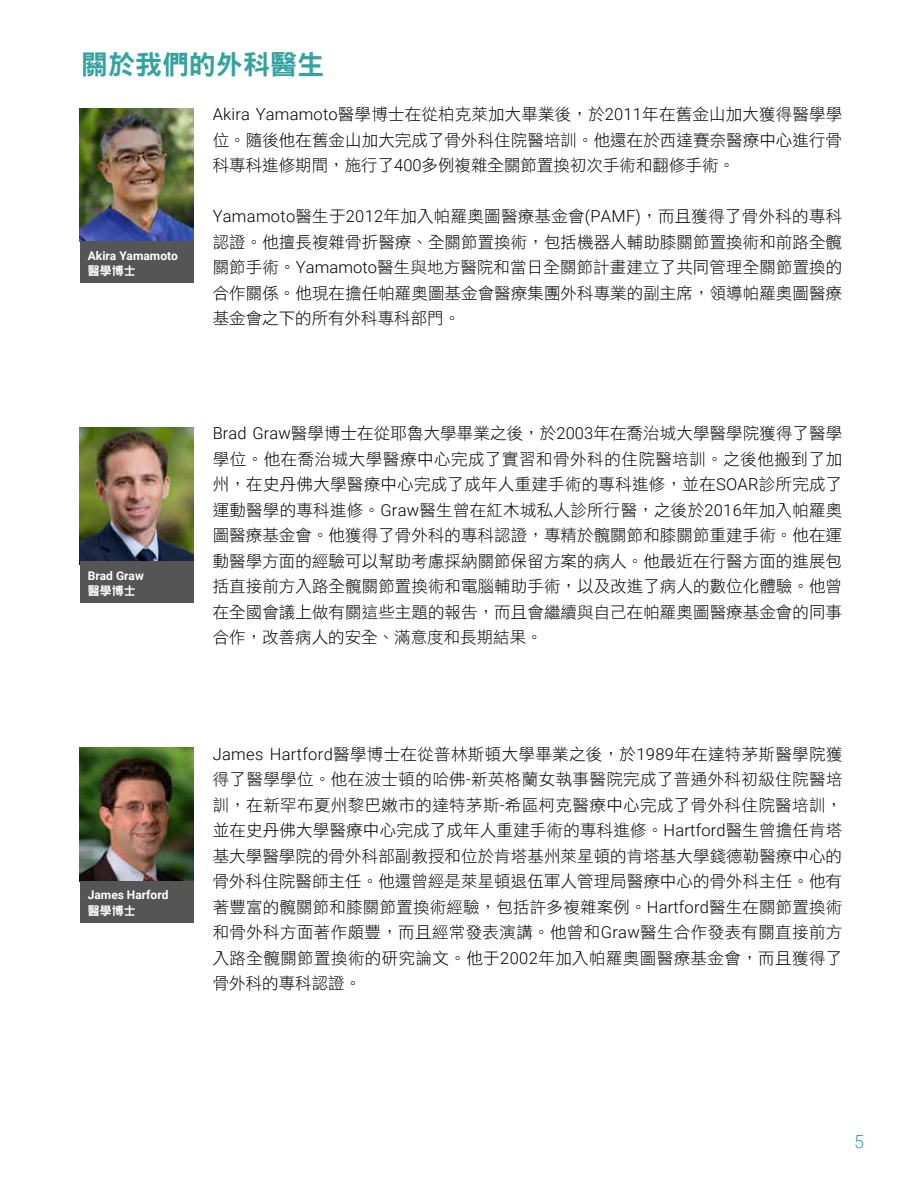
<style>
.page{position:relative;width:918px;height:1188px;background:#fff}
.page>*{position:absolute;margin:0;border:0;box-sizing:border-box;transform-origin:0 0}
.t1{font:27px "DF Hei Std W9";color:#34a39f}
.t2{font:300 18px "Roboto";color:#34a39f}
.t3{font:16.5px/25.5px "DF Hei Std W3";letter-spacing:.005em;color:#000;text-align:justify}
.t4{font:700 12px/15.8px "Roboto";color:#fff}
.s1{font-family:"DF Hei Std W9";font-weight:400}
.s2{font-family:"Roboto";font-weight:300}
</style>
<div class="page">
<img style="left:80px;top:108px;width:114px;height:134px">
<div style="left:80px;top:242px;width:114px;height:41px;background:#565556"></div>
<img style="left:80px;top:427px;width:114px;height:135px">
<div style="left:80px;top:562px;width:114px;height:41px;background:#565556"></div>
<img style="left:80px;top:747px;width:114px;height:134px">
<div style="left:80px;top:881px;width:114px;height:41px;background:#565556"></div>
<h2 class="t1" style="left:81px;top:50px;width:244px">關於我們的外科醫生</h2>
<h3 class="t4" style="left:88px;top:247px;width:92px">Akira Yamamoto<span class="s1">醫學博士</span></h3>
<p class="t3" style="left:213px;top:101px;width:631px"><span class="s2">Akira Yamamoto</span>醫學博士在從柏克萊加大畢業後，於<span class="s2">2011</span>年在舊金山加大獲得醫學學位。隨後他在舊金山加大完成了骨外科住院醫培訓。他還在於西達賽奈醫療中心進行骨科專科進修期間，施行了<span class="s2">400</span>多例複雜全關節置換初次手術和翻修手術。</p>
<p class="t3" style="left:213px;top:203px;width:631px"><span class="s2">Yamamoto</span>醫生于<span class="s2">2012</span>年加入帕羅奧圖醫療基金會<span class="s2">(PAMF)</span>，而且獲得了骨外科的專科認證。他擅長複雜骨折醫療、全關節置換術，包括機器人輔助膝關節置換術和前路全髖關節手術。<span class="s2">Yamamoto</span>醫生與地方醫院和當日全關節計畫建立了共同管理全關節置換的合作關係。他現在擔任帕羅奧圖基金會醫療集團外科專業的副主席，領導帕羅奧圖醫療基金會之下的所有外科專科部門。</p>
<h3 class="t4" style="left:88px;top:567px;width:58px">Brad Graw<span class="s1">醫學博士</span></h3>
<p class="t3" style="left:213px;top:420px;width:631px"><span class="s2">Brad Graw</span>醫學博士在從耶魯大學畢業之後，於<span class="s2">2003</span>年在喬治城大學醫學院獲得了醫學學位。他在喬治城大學醫療中心完成了實習和骨外科的住院醫培訓。之後他搬到了加州，在史丹佛大學醫療中心完成了成年人重建手術的專科進修，並在<span class="s2">SOAR</span>診所完成了運動醫學的專科進修。<span class="s2">Graw</span>醫生曾在紅木城私人診所行醫，之後於<span class="s2">2016</span>年加入帕羅奧圖醫療基金會。他獲得了骨外科的專科認證，專精於髖關節和膝關節重建手術。他在運動醫學方面的經驗可以幫助考慮採納關節保留方案的病人。他最近在行醫方面的進展包括直接前方入路全髖關節置換術和電腦輔助手術，以及改進了病人的數位化體驗。他曾在全國會議上做有關這些主題的報告，而且會繼續與自己在帕羅奧圖醫療基金會的同事合作，改善病人的安全、滿意度和長期結果。</p>
<h3 class="t4" style="left:88px;top:887px;width:82px">James Harford<span class="s1">醫學博士</span></h3>
<p class="t3" style="left:213px;top:741px;width:631px"><span class="s2">James Hartford</span>醫學博士在從普林斯頓大學畢業之後，於<span class="s2">1989</span>年在達特茅斯醫學院獲得了醫學學位。他在波士頓的哈佛<span class="s2">-</span>新英格蘭女執事醫院完成了普通外科初級住院醫培訓，在新罕布夏州黎巴嫩市的達特茅斯<span class="s2">-</span>希區柯克醫療中心完成了骨外科住院醫培訓，並在史丹佛大學醫療中心完成了成年人重建手術的專科進修。<span class="s2">Hartford</span>醫生曾擔任肯塔基大學醫學院的骨外科部副教授和位於肯塔基州萊星頓的肯塔基大學錢德勒醫療中心的骨外科住院醫師主任。他還曾經是萊星頓退伍軍人管理局醫療中心的骨外科主任。他有著豐富的髖關節和膝關節置換術經驗，包括許多複雜案例。<span class="s2">Hartford</span>醫生在關節置換術和骨外科方面著作頗豐，而且經常發表演講。他曾和<span class="s2">Graw</span>醫生合作發表有關直接前方入路全髖關節置換術的研究論文。他于<span class="s2">2002</span>年加入帕羅奧圖醫療基金會，而且獲得了骨外科的專科認證。</p>
<p class="t2" style="left:854px;top:1128px;width:11px">5</p>
</div>
